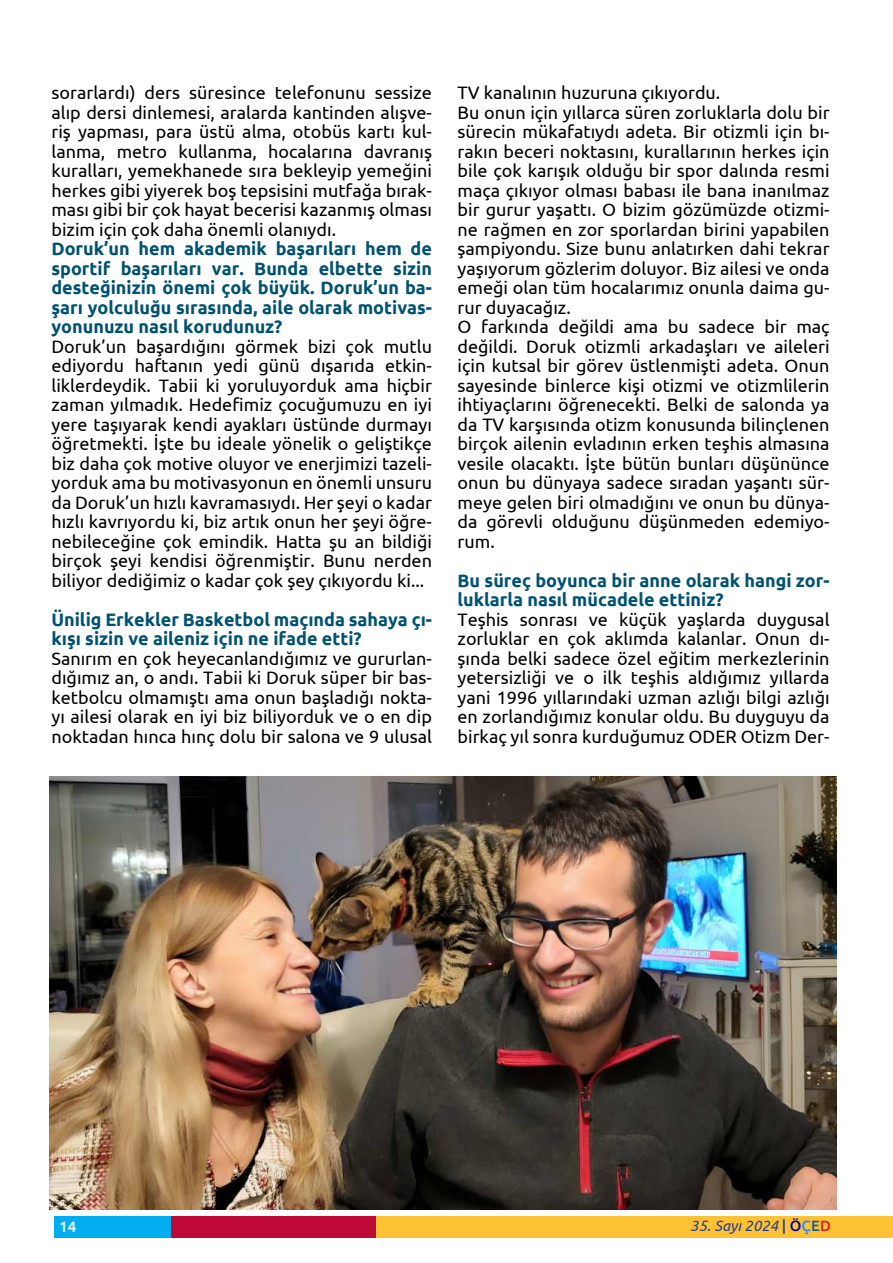
<style>
.page{position:relative;width:893px;height:1263px;background:#fff}
.page>*{position:absolute;margin:0;border:0;box-sizing:border-box;transform-origin:0 0}
.t1{font:18px/19.5px "Ubuntu";color:#000;text-align:justify}
.t2{font:700 18px/19.5px "Ubuntu";color:#005270}
.t3{font:italic 15px "Ubuntu";color:#253f8e}
.t4{font:500 15px "Ubuntu";color:#fff}
.s1{font-weight:500;font-style:normal}
.s2{font-weight:500;font-style:normal;color:#0400b3}
.s3{font-weight:500;font-style:normal;color:#298ff2}
.s4{font-weight:500;font-style:normal;color:#185d90}
.s5{font-weight:500;font-style:normal;color:#d1232a}
</style>
<div class="page">
<div style="left:376px;top:1216px;width:517px;height:22px;background:#fec237"></div>
<div style="left:170px;top:1216px;width:206px;height:22px;background:#be0938"></div>
<div style="left:54px;top:1216px;width:116px;height:22px;background:#00aeef"></div>
<img style="left:49px;top:776px;width:787px;height:434px">
<p class="t1" style="left:51px;top:82px;width:382px">sorarlardı) ders süresince telefonunu sessize alıp dersi dinlemesi, aralarda kantinden alışve&shy;riş yapması, para üstü alma, otobüs kartı kul&shy;lanma, metro kullanma, hocalarına davranış kuralları, yemekhanede sıra bekleyip yemeğini herkes gibi yiyerek boş tepsisini mutfağa bırak&shy;ması gibi bir çok hayat becerisi kazanmış olması bizim için çok daha önemli olanıydı.</p>
<p class="t2" style="left:51px;top:239px;width:382px;text-align:justify">Doruk’un hem akademik başarıları hem de sportif başarıları var. Bunda elbette sizin desteğinizin önemi çok büyük. Doruk’un ba&shy;şarı yolculuğu sırasında, aile olarak motivas&shy;yonunuzu nasıl korudunuz?</p>
<p class="t1" style="left:51px;top:336px;width:382px">Doruk’un başardığını görmek bizi çok mutlu ediyordu haftanın yedi günü dışarıda etkin&shy;liklerdeydik. Tabii ki yoruluyorduk ama hiçbir zaman yılmadık. Hedefimiz çocuğumuzu en iyi yere taşıyarak kendi ayakları üstünde durmayı öğretmekti. İşte bu ideale yönelik o geliştikçe biz daha çok motive oluyor ve enerjimizi tazeli&shy;yorduk ama bu motivasyonun en önemli unsuru da Doruk’un hızlı kavramasıydı. Her şeyi o kadar hızlı kavrıyordu ki, biz artık onun her şeyi öğre&shy;nebileceğine çok emindik. Hatta şu an bildiği birçok şeyi kendisi öğrenmiştir. Bunu nerden biliyor dediğimiz o kadar çok şey çıkıyordu ki...</p>
<p class="t2" style="left:51px;top:609px;width:382px">Ünilig Erkekler Basketbol maçında sahaya çı&shy;kışı sizin ve aileniz için ne ifade etti?</p>
<p class="t1" style="left:51px;top:648px;width:382px">Sanırım en çok heyecanlandığımız ve gururlan&shy;dığımız an, o andı. Tabii ki Doruk süper bir bas&shy;ketbolcu olmamıştı ama onun başladığı nokta&shy;yı ailesi olarak en iyi biz biliyorduk ve o en dip noktadan hınca hınç dolu bir salona ve 9 ulusal</p>
<p class="t1" style="left:458px;top:82px;width:374px;text-align:left">TV kanalının huzuruna çıkıyordu.<br>Bu onun için yıllarca süren zorluklarla dolu bir sürecin mükafatıydı adeta. Bir otizmli için bı&shy;rakın beceri noktasını, kurallarının herkes için bile çok karışık olduğu bir spor dalında resmi maça çıkıyor olması babası ile bana inanılmaz bir gurur yaşattı. O bizim gözümüzde otizmi&shy;ne rağmen en zor sporlardan birini yapabilen şampiyondu. Size bunu anlatırken dahi tekrar yaşıyorum gözlerim doluyor. Biz ailesi ve onda emeği olan tüm hocalarımız onunla daima gu&shy;rur duyacağız.<br>O farkında değildi ama bu sadece bir maç değildi. Doruk otizmli arkadaşları ve aileleri için kutsal bir görev üstlenmişti adeta. Onun sayesinde binlerce kişi otizmi ve otizmlilerin ihtiyaçlarını öğrenecekti. Belki de salonda ya da TV karşısında otizm konusunda bilinçlenen birçok ailenin evladının erken teşhis almasına vesile olacaktı. İşte bütün bunları düşününce onun bu dünyaya sadece sıradan yaşantı sür&shy;meye gelen biri olmadığını ve onun bu dünya&shy;da görevli olduğunu düşünmeden edemiyo&shy;rum.</p>
<p class="t2" style="left:458px;top:570px;width:374px">Bu süreç boyunca bir anne olarak hangi zor&shy;luklarla nasıl mücadele ettiniz?</p>
<p class="t1" style="left:458px;top:609px;width:374px">Teşhis sonrası ve küçük yaşlarda duygusal zorluklar en çok aklımda kalanlar. Onun dı&shy;şında belki sadece özel eğitim merkezlerinin yetersizliği ve o ilk teşhis aldığımız yıllarda yani 1996 yıllarındaki uzman azlığı bilgi azlığı en zorlandığımız konular oldu. Bu duyguyu da birkaç yıl sonra kurduğumuz ODER Otizm Der-</p>
<p class="t4" style="left:59px;top:1218px;width:19px">14</p>
<p class="t3" style="left:690px;top:1216px;width:142px">35. Sayı 2024 <span class="s1">|</span> <span class="s2">Ö</span><span class="s3">Ç</span><span class="s4">E</span><span class="s5">D</span></p>
</div>
